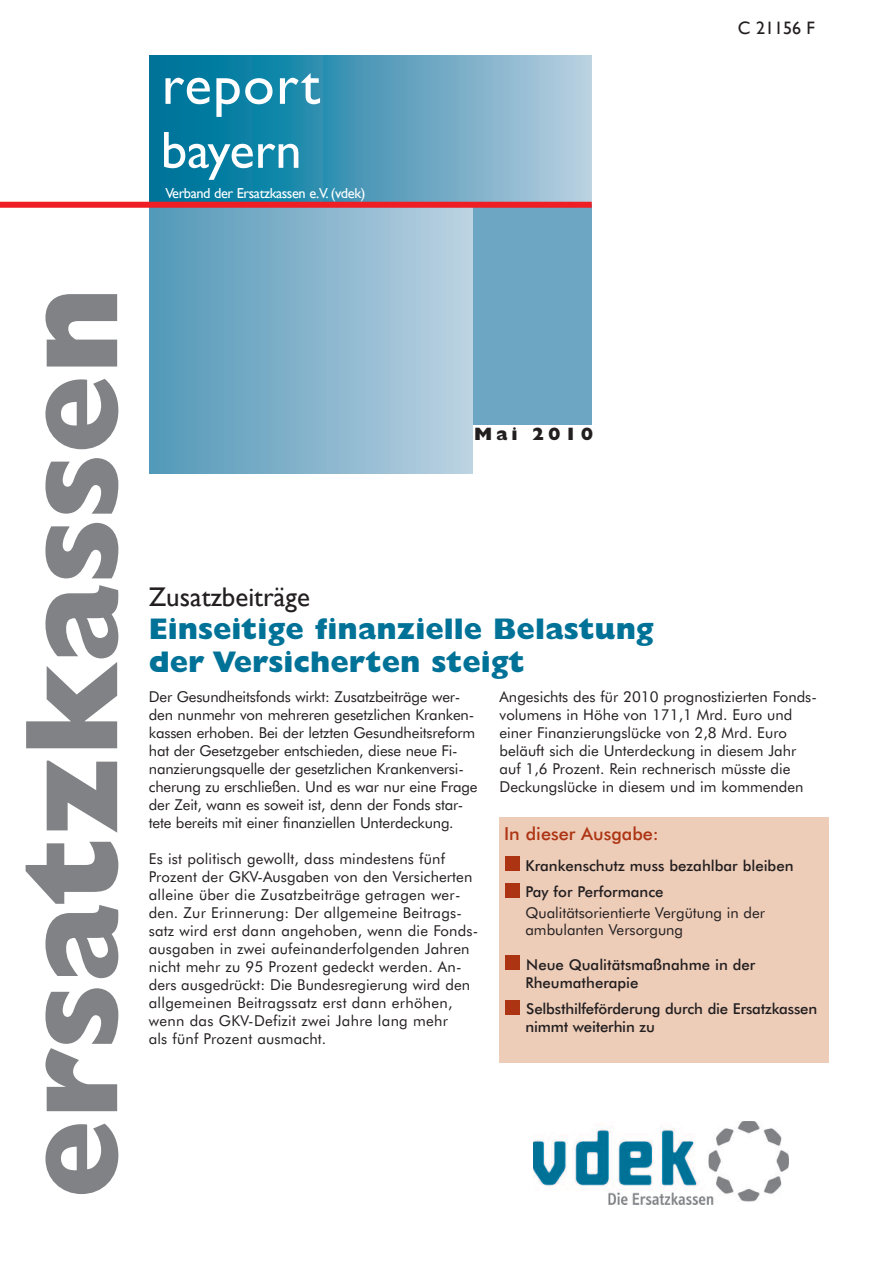
<style>
.page{position:relative;width:893px;height:1263px;background:#fff}
.page>*{position:absolute;margin:0;border:0;box-sizing:border-box;transform-origin:0 0}
.t1{font:800 133.5px "Gill Sans";color:#808285}
.t2{font:57px "Gill Sans";letter-spacing:.025em;color:#fff}
.t3{font:52.5px "Gill Sans";color:#fff}
.t4{font:800 30px/33px "Gill Sans";color:#007297}
.t5{font:27px "Gill Sans";color:#231f20}
.t6{font:500 18px "Futura BT";color:#ad3412}
.t7{font:18px "Gill Sans";color:#231f20}
.t8{font:800 18px "Gill Sans";letter-spacing:.205em;color:#231f20}
.t9{font:15px/18px "Futura BT";color:#231f20}
.t10{font:500 15px/17.7px "Futura BT";color:#231f20}
.t11{font:14.4px "Gill Sans";letter-spacing:-.03em;color:#fff}
</style>
<div class="page">
<div style="left:150px;top:203px;width:442px;height:222px;background:#6ca6c2"></div>
<div style="left:150px;top:203px;width:322px;height:270px;background:linear-gradient(to right,#5298b8,#bcd2e2)"></div>
<svg style="left:150px;top:55px;width:442px;height:147px;background:#4e9bb9"></svg>
<div style="left:0;top:202px;width:592px;height:6px;background:#ee1e24"></div>
<div style="left:500px;top:817px;width:329px;height:246px;background:#edccb8"></div>
<div style="left:506px;top:856px;width:14px;height:15px;background:#ad3412"></div>
<div style="left:506px;top:883px;width:14px;height:14px;background:#ad3412"></div>
<div style="left:506px;top:956px;width:14px;height:14px;background:#ad3412"></div>
<div style="left:506px;top:1000px;width:14px;height:14px;background:#ad3412"></div>
<img style="left:534px;top:1121px;width:255px;height:84px">
<h2 class="t2" style="left:162px;top:52px;width:160px">report</h2>
<h3 class="t3" style="left:161px;top:120px;width:142px">bayern</h3>
<p class="t11" style="left:165px;top:184px;width:202px">Verband der Ersatzkassen e.V. (vdek)</p>
<p class="t7" style="left:738px;top:17px;width:79px">C 21156 F</p>
<h1 class="t1" style="left:22px;top:1199px;width:913px;rotate:-90deg">ersatzkassen</h1>
<p class="t8" style="left:474px;top:427px;width:121px">Mai 2010</p>
<h3 class="t5" style="left:149px;top:581px;width:163px">Zusatzbeiträge</h3>
<h3 class="t4" style="left:149px;top:615px;width:507px">Einseitige finanzielle Belastung der Versicherten steigt</h3>
<p class="t9" style="left:149px;top:689px;width:330px">Der Gesundheitsfonds wirkt: Zusatzbeiträge wer&shy;den nunmehr von mehreren gesetzlichen Kranken&shy;kassen erhoben. Bei der letzten Gesundheitsreform hat der Gesetzgeber entschieden, diese neue Fi&shy;nanzierungsquelle der gesetzlichen Krankenversi&shy;cherung zu erschließen. Und es war nur eine Frage der Zeit, wann es soweit ist, denn der Fonds star&shy;tete bereits mit einer finanziellen Unterdeckung.</p>
<p class="t9" style="left:149px;top:851px;width:331px">Es ist politisch gewollt, dass mindestens fünf Prozent der GKV-Ausgaben von den Versicherten alleine über die Zusatzbeiträge getragen wer&shy;den. Zur Erinnerung: Der allgemeine Beitrags&shy;satz wird erst dann angehoben, wenn die Fonds&shy;ausgaben in zwei aufeinanderfolgenden Jahren nicht mehr zu 95 Prozent gedeckt werden. An&shy;ders ausgedrückt: Die Bundesregierung wird den allgemeinen Beitragssatz erst dann erhöhen, wenn das GKV-Defizit zwei Jahre lang mehr<br>als fünf Prozent ausmacht.</p>
<p class="t9" style="left:500px;top:689px;width:319px">Angesichts des für 2010 prognostizierten Fonds&shy;volumens in Höhe von 171,1 Mrd. Euro und einer Finanzierungslücke von 2,8 Mrd. Euro beläuft sich die Unterdeckung in diesem Jahr auf 1,6 Prozent. Rein rechnerisch müsste die Deckungslücke in diesem und im kommenden</p>
<p class="t6" style="left:504px;top:826px;width:156px">In dieser Ausgabe:</p>
<p class="t10" style="left:525px;top:853px;width:270px;line-height:26.7px">Krankenschutz muss bezahlbar bleiben<br>Pay for Performance</p>
<p class="t9" style="left:525px;top:906px;width:241px;line-height:16.5px">Qualitätsorientierte Vergütung in der ambulanten Versorgung</p>
<p class="t10" style="left:525px;top:957px;width:231px">Neue Qualitätsmaßnahme in der<br>Rheumatherapie</p>
<p class="t10" style="left:525px;top:1001px;width:293px">Selbsthilfeförderung durch die Ersatzkassen nimmt weiterhin zu</p>
</div>
